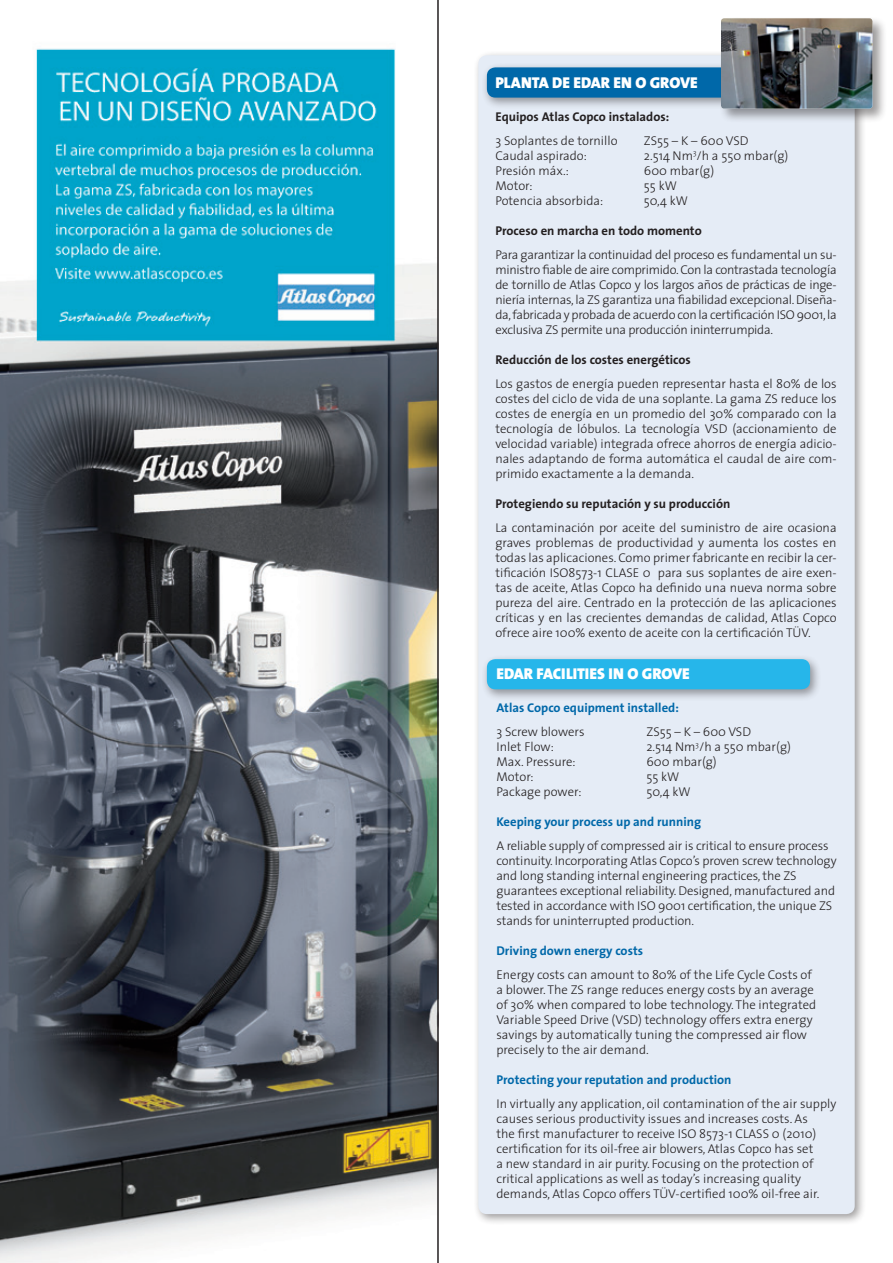
<style>
.page{position:relative;width:893px;height:1263px;background:#fff}
.page>*{position:absolute;margin:0;border:0;box-sizing:border-box;transform-origin:0 0}
.Ladillo_Texto{font:15.75px "The Sans Black Caps";color:#fff}
.Ladillo_Texto_españo{font:15.75px "The Sans Black Caps";color:#fff}
.t1{font:300 12.75px/15px "The Sans";color:#231f20;text-align:justify}
.t2{font:700 12.75px "The Sans";color:#231f20}
.t3{font:700 12.75px "The Sans";color:#0068a9}
</style>
<div class="page">
<img style="left:0;top:48px;width:437px;height:1215px">
<hr style="left:437px;top:0;width:2px;height:1263px;background:#231f20">
<div style="left:473px;top:50px;width:393px;height:1176px;background:#231f20;opacity:.45"></div>
<div style="left:478px;top:55px;width:377px;height:1159px;background:#e5ecf6;border-radius:9px"></div>
<div style="left:481px;top:62px;width:341px;height:47px;background:#231f20;opacity:.45"></div>
<div style="left:487px;top:67px;width:323px;height:31px;background:#0068a9;border-radius:9px"></div>
<div style="left:481px;top:654px;width:341px;height:47px;background:#231f20;opacity:.45"></div>
<div style="left:487px;top:659px;width:323px;height:30px;background:#26b6ea;border-radius:9px"></div>
<div style="left:719px;top:16px;width:168px;height:107px;background:#231f20;opacity:.45"></div>
<img style="left:721px;top:18px;width:151px;height:91px">
<p class="Ladillo_Texto_españo" style="left:495px;top:69px;width:204px">PLANTA DE EDAR EN O GROVE</p>
<p class="t2" style="left:495px;top:106px;width:175px">Equipos Atlas Copco instalados:</p>
<p class="t1" style="left:495px;top:132px;width:124px">3 Soplantes de tornillo</p>
<p class="t1" style="left:644px;top:132px;width:106px">ZS55 – K – 600 VSD</p>
<p class="t1" style="left:495px;top:147px;width:93px">Caudal aspirado:</p>
<p class="t1" style="left:644px;top:147px;width:146px">2.514 Nm<sup>3</sup>/h a 550 mbar(g)</p>
<p class="t1" style="left:495px;top:162px;width:75px">Presión máx.:</p>
<p class="t1" style="left:644px;top:162px;width:72px">600 mbar(g)</p>
<p class="t1" style="left:495px;top:177px;width:39px">Motor:</p>
<p class="t1" style="left:644px;top:177px;width:34px">55 kW</p>
<p class="t1" style="left:495px;top:192px;width:109px">Potencia absorbida:</p>
<p class="t1" style="left:644px;top:192px;width:46px">50,4 kW</p>
<p class="t2" style="left:495px;top:220px;width:208px">Proceso en marcha en todo momento</p>
<p class="t1" style="left:495px;top:246px;width:343px">Para garantizar la continuidad del proceso es fundamental un su&shy;ministro fiable de aire comprimido. Con la contrastada tecnología de tornillo de Atlas Copco y los largos años de prácticas de inge&shy;niería internas, la ZS garantiza una fiabilidad excepcional. Diseña&shy;da, fabricada y probada de acuerdo con la certificación ISO 9001, la exclusiva ZS permite una producción ininterrumpida.</p>
<p class="t2" style="left:495px;top:349px;width:197px">Reducción de los costes energéticos</p>
<p class="t1" style="left:495px;top:375px;width:343px">Los gastos de energía pueden representar hasta el 80% de los costes del ciclo de vida de una soplante. La gama ZS reduce los costes de energía en un promedio del 30% comparado con la tecnología de lóbulos. La tecnología VSD (accionamiento de velocidad variable) integrada ofrece ahorros de energía adicio&shy;nales adaptando de forma automática el caudal de aire com&shy;primido exactamente a la demanda.</p>
<p class="t2" style="left:495px;top:493px;width:236px">Protegiendo su reputación y su producción</p>
<p class="t1" style="left:495px;top:519px;width:343px">La contaminación por aceite del suministro de aire ocasiona graves problemas de productividad y aumenta los costes en todas las aplicaciones. Como primer fabricante en recibir la cer&shy;tificación ISO8573-1 CLASE 0 para sus soplantes de aire exen&shy;tas de aceite, Atlas Copco ha definido una nueva norma sobre pureza del aire. Centrado en la protección de las aplicaciones críticas y en las crecientes demandas de calidad, Atlas Copco ofrece aire 100% exento de aceite con la certificación TÜV.</p>
<p class="Ladillo_Texto" style="left:496px;top:661px;width:195px">EDAR FACILITIES IN O GROVE</p>
<p class="t3" style="left:496px;top:697px;width:184px">Atlas Copco equipment installed:</p>
<p class="t1" style="left:496px;top:724px;width:90px">3 Screw blowers</p>
<p class="t1" style="left:646px;top:724px;width:106px">ZS55 – K – 600 VSD</p>
<p class="t1" style="left:496px;top:739px;width:59px">Inlet Flow:</p>
<p class="t1" style="left:646px;top:739px;width:146px">2.514 Nm<sup>3</sup>/h a 550 mbar(g)</p>
<p class="t1" style="left:496px;top:754px;width:81px">Max. Pressure:</p>
<p class="t1" style="left:646px;top:754px;width:72px">600 mbar(g)</p>
<p class="t1" style="left:496px;top:769px;width:39px">Motor:</p>
<p class="t1" style="left:646px;top:769px;width:34px">55 kW</p>
<p class="t1" style="left:496px;top:784px;width:87px">Package power:</p>
<p class="t1" style="left:646px;top:784px;width:46px">50,4 kW</p>
<p class="t3" style="left:496px;top:811px;width:206px">Keeping your process up and running</p>
<p class="t1" style="left:496px;top:838px;width:342px;text-align:left">A reliable supply of compressed air is critical to ensure process continuity. Incorporating Atlas Copco’s proven screw technology and long standing internal engineering practices, the ZS guarantees exceptional reliability. Designed, manufactured and tested in accordance with ISO 9001 certification, the unique ZS stands for uninterrupted production.</p>
<p class="t3" style="left:496px;top:940px;width:148px">Driving down energy costs</p>
<p class="t1" style="left:496px;top:967px;width:321px;text-align:left">Energy costs can amount to 80% of the Life Cycle Costs of a blower. The ZS range reduces energy costs by an average of 30% when compared to lobe technology. The integrated Variable Speed Drive (VSD) technology offers extra energy savings by automatically tuning the compressed air flow precisely to the air demand.</p>
<p class="t3" style="left:496px;top:1069px;width:237px">Protecting your reputation and production</p>
<p class="t1" style="left:496px;top:1096px;width:341px;text-align:left">In virtually any application, oil contamination of the air supply causes serious productivity issues and increases costs. As<br>the first manufacturer to receive ISO 8573-1 CLASS 0 (2010) certification for its oil-free air blowers, Atlas Copco has set<br>a new standard in air purity. Focusing on the protection of critical applications as well as today’s increasing quality demands, Atlas Copco offers TÜV-certified 100% oil-free air.</p>
</div>
